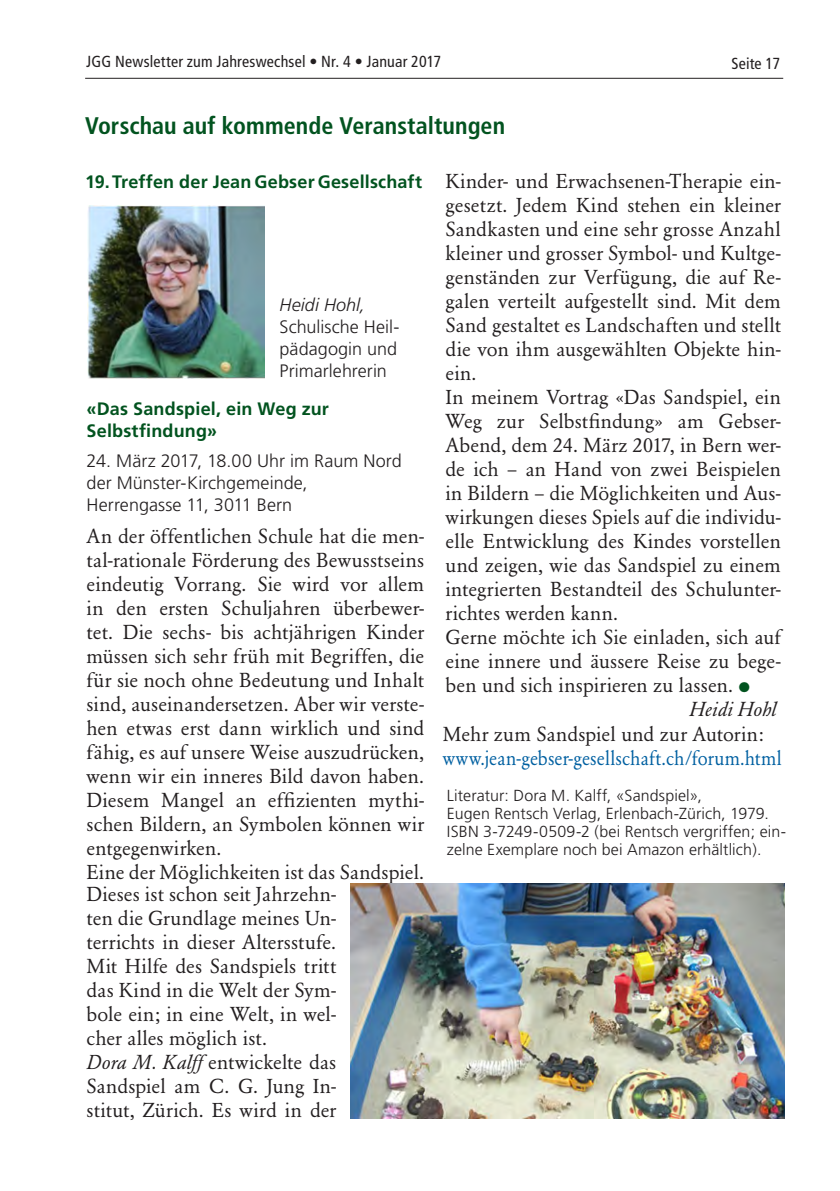
<style>
.page{position:relative;width:840px;height:1191px;background:#fff}
.page>*{position:absolute;margin:0;border:0;box-sizing:border-box;transform-origin:0 0}
.t1{font:700 condensed 24px "Frutiger";color:#02531f}
.t2{font:20px/24px "Garamond BE";letter-spacing:.005em;color:#231f20;text-align:justify}
.t3{font:20px/24px "Garamond BE";letter-spacing:.005em;color:#0060a1;scale:.92 1}
.t4{font:italic 20px "Garamond BE";letter-spacing:.005em;color:#231f20}
.t5{font:300 18px/22px "Frutiger";letter-spacing:.005em;color:#231f20}
.t6{font:700 18px "Frutiger";letter-spacing:.01em;color:#02531f}
.t7{font:italic 300 18px "Frutiger";letter-spacing:.005em;color:#231f20}
.t8{font:300 16px/18px "Frutiger";letter-spacing:.005em;color:#231f20}
.t9{font:condensed 16px "Frutiger";letter-spacing:.01em;color:#231f20}
.s1{font-style:italic}
.s2{color:#02531f}
.s3{color:#231f20}
</style>
<div class="page">
<hr style="left:85px;top:78px;width:697px;height:1px;background:#231f20">
<img style="left:88px;top:206px;width:177px;height:173px">
<img style="left:350px;top:883px;width:434px;height:235px">
<p class="t9" style="left:86px;top:52px;width:356px">JGG Newsletter zum Jahreswechsel • Nr. 4 • Januar 2017</p>
<p class="t9" style="left:731px;top:54px;width:50px">Seite 17</p>
<p class="t1" style="left:85px;top:112px;width:421px">Vorschau auf kommende Veranstaltungen</p>
<p class="t6" style="left:85px;top:171px;width:338px">19. Treffen der Jean Gebser Gesellschaft</p>
<p class="t7" style="left:279px;top:294px;width:87px">Heidi Hohl,</p>
<p class="t5" style="left:279px;top:316px;width:121px">Schulische Heil-</p>
<p class="t5" style="left:279px;top:338px;width:119px">pädagogin und</p>
<p class="t5" style="left:279px;top:360px;width:109px">Primarlehrerin</p>
<p class="t6" style="left:86px;top:398px;width:244px">«Das Sandspiel, ein Weg zur</p>
<p class="t6" style="left:86px;top:420px;width:132px">Selbstfindung»</p>
<p class="t5" style="left:86px;top:449px;width:316px">24. März 2017, 18.00 Uhr im Raum Nord der Münster-Kirchgemeinde,</p>
<p class="t5" style="left:86px;top:493px;width:207px">Herrengasse 11, 3011 Bern</p>
<p class="t2" style="left:86px;top:524px;width:339px">An der öffentlichen Schule hat die men&shy;tal-rationale Förderung des Bewusstseins eindeutig Vorrang. Sie wird vor allem in den ersten Schuljahren überbewer&shy;tet. Die sechs- bis achtjährigen Kinder müssen sich sehr früh mit Begriffen, die für sie noch ohne Bedeutung und Inhalt sind, auseinandersetzen. Aber wir verste&shy;hen etwas erst dann wirklich und sind fähig, es auf unsere Weise auszudrücken, wenn wir ein inneres Bild davon haben.<br>Diesem Mangel an effizienten mythi&shy;schen Bildern, an Symbolen können wir entgegenwirken.</p>
<p class="t2" style="left:86px;top:860px;width:339px;text-align:left">Eine der Möglichkeiten ist das Sandspiel.<br>Dieses ist schon seit Jahrzehn-<br>ten die Grundlage meines Un-<br>terrichts in dieser Altersstufe.<br>Mit Hilfe des Sandspiels tritt<br>das Kind in die Welt der Sym-<br>bole ein; in eine Welt, in wel-<br>cher alles möglich ist.</p>
<p class="t2" style="left:86px;top:1050px;width:251px"><span class="s1">Dora M. Kalff</span> entwickelte das Sandspiel am C. G. Jung In&shy;stitut, Zürich. Es wird in der</p>
<p class="t2" style="left:445px;top:169px;width:337px">Kinder- und Erwachsenen-Therapie ein&shy;gesetzt. Jedem Kind stehen ein kleiner Sandkasten und eine sehr grosse Anzahl kleiner und grosser Symbol- und Kultge&shy;genständen zur Verfügung, die auf Re&shy;galen verteilt aufgestellt sind. Mit dem Sand gestaltet es Landschaften und stellt die von ihm ausgewählten Objekte hin&shy;ein.</p>
<p class="t2" style="left:445px;top:385px;width:337px">In meinem Vortrag «Das Sandspiel, ein Weg zur Selbstfindung» am Gebser-Abend, dem 24. März 2017, in Bern wer&shy;de ich – an Hand von zwei Beispielen in Bildern – die Möglichkeiten und Aus&shy;wirkungen dieses Spiels auf die individu&shy;elle Entwicklung des Kindes vorstellen und zeigen, wie das Sandspiel zu einem integrierten Bestandteil des Schulunter&shy;richtes werden kann.</p>
<p class="t2" style="left:445px;top:625px;width:337px">Gerne möchte ich Sie einladen, sich auf eine innere und äussere Reise zu bege&shy;ben und sich inspirieren zu lassen. <span class="s2">●</span></p>
<p class="t4" style="left:689px;top:697px;width:88px">Heidi Hohl</p>
<p class="t3" style="left:442px;top:722px;width:370px"><span class="s3">Mehr zum Sandspiel und zur Autorin: </span>www.jean-gebser-gesellschaft.ch/forum.html</p>
<p class="t8" style="left:446px;top:787px;width:256px">Literatur: Dora M. Kalff, «Sandspiel»,</p>
<p class="t8" style="left:446px;top:805px;width:323px">Eugen Rentsch Verlag, Erlenbach-Zürich, 1979.</p>
<p class="t8" style="left:446px;top:823px;width:339px">ISBN 3-7249-0509-2 (bei Rentsch vergriffen; ein&shy;zelne Exemplare noch bei Amazon erhältlich).</p>
</div>
